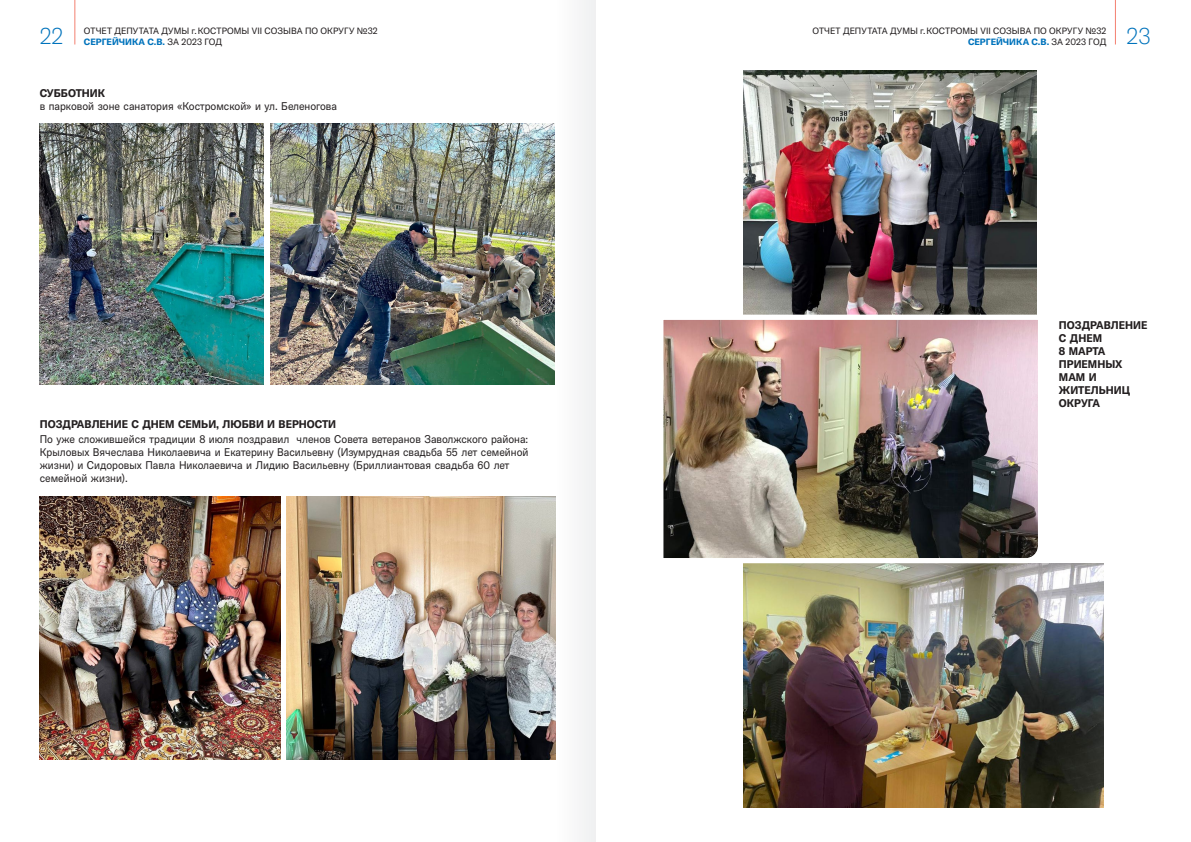
<style>
.page{position:relative;width:1191px;height:842px;background:#fff}
.page>*{position:absolute;margin:0;border:0;box-sizing:border-box;transform-origin:0 0}
.t1{font:100 23px "GT America LCG";color:#0073bc;scale:.95 1}
.Основной{font:11px/13px "GT America LCG";color:#231f20;scale:.95 1}
.Основной-2{font:700 11px/13px "GT America LCG";color:#231f20;scale:.95 1}
.t2{font:9px/10.8px "GT America LCG";color:#231f20}
.t3{font:700 9px "GT America LCG";letter-spacing:.005em;color:#0073bc}
.s1{font-weight:700;color:#0073bc}
.s2{font-weight:400;color:#231f20}
.s3{font-weight:700}
</style>
<div class="page">
<hr style="left:74px;top:0;width:1px;height:45px;background:#f48070">
<hr style="left:1115px;top:0;width:1px;height:45px;background:#f48070">
<div style="left:547px;top:0;width:48px;height:842px;background:#f7f7f8"></div>
<img style="left:40px;top:124px;width:223px;height:261px">
<img style="left:270px;top:124px;width:284px;height:261px">
<img style="left:40px;top:497px;width:241px;height:262px">
<img style="left:286px;top:497px;width:270px;height:262px">
<img style="left:743px;top:71px;width:294px;height:241px">
<img style="left:743px;top:563px;width:360px;height:245px">
<img style="left:663px;top:312px;width:382px;height:254px">
<p class="t2" style="left:84px;top:25px;width:295px">ОТЧЕТ ДЕПУТАТА ДУМЫ г. КОСТРОМЫ VII СОЗЫВА ПО ОКРУГУ №32<br><span class="s1">СЕРГЕЙЧИКА С.В.</span> ЗА 2023 ГОД</p>
<p class="t2" style="left:812px;top:25px;width:295px">ОТЧЕТ ДЕПУТАТА ДУМЫ г. КОСТРОМЫ VII СОЗЫВА ПО ОКРУГУ №32</p>
<h1 class="t1" style="left:40px;top:20px;width:26px">22</h1>
<p class="t3" style="left:968px;top:35px;width:140px">СЕРГЕЙЧИКА С.В. <span class="s2">ЗА 2023 ГОД</span></p>
<h1 class="t1" style="left:1126px;top:20px;width:27px">23</h1>
<p class="Основной" style="left:40px;top:86px;width:314px"><span class="s3">СУББОТНИК<br></span>в парковой зоне санатория «Костромской» и ул. Беленогова</p>
<p class="Основной-2" style="left:40px;top:416px;width:313px">ПОЗДРАВЛЕНИЕ С ДНЕМ СЕМЬИ, ЛЮБВИ И ВЕРНОСТИ</p>
<p class="Основной" style="left:40px;top:432px;width:516px">По уже сложившейся традиции 8 июля поздравил членов Совета ветеранов Заволжского района:<br>Крыловых Вячеслава Николаевича и Екатерину Васильевну (Изумрудная свадьба 55 лет семейной жизни) и Сидоровых Павла Николаевича и Лидию Васильевну (Бриллиантовая свадьба 60 лет семейной жизни).</p>
<p class="Основной-2" style="left:1059px;top:317px;width:95px">ПОЗДРАВЛЕНИЕ<br>С ДНЕМ<br>8 МАРТА<br>ПРИЕМНЫХ<br>МАМ И<br>ЖИТЕЛЬНИЦ<br>ОКРУГА</p>
</div>
